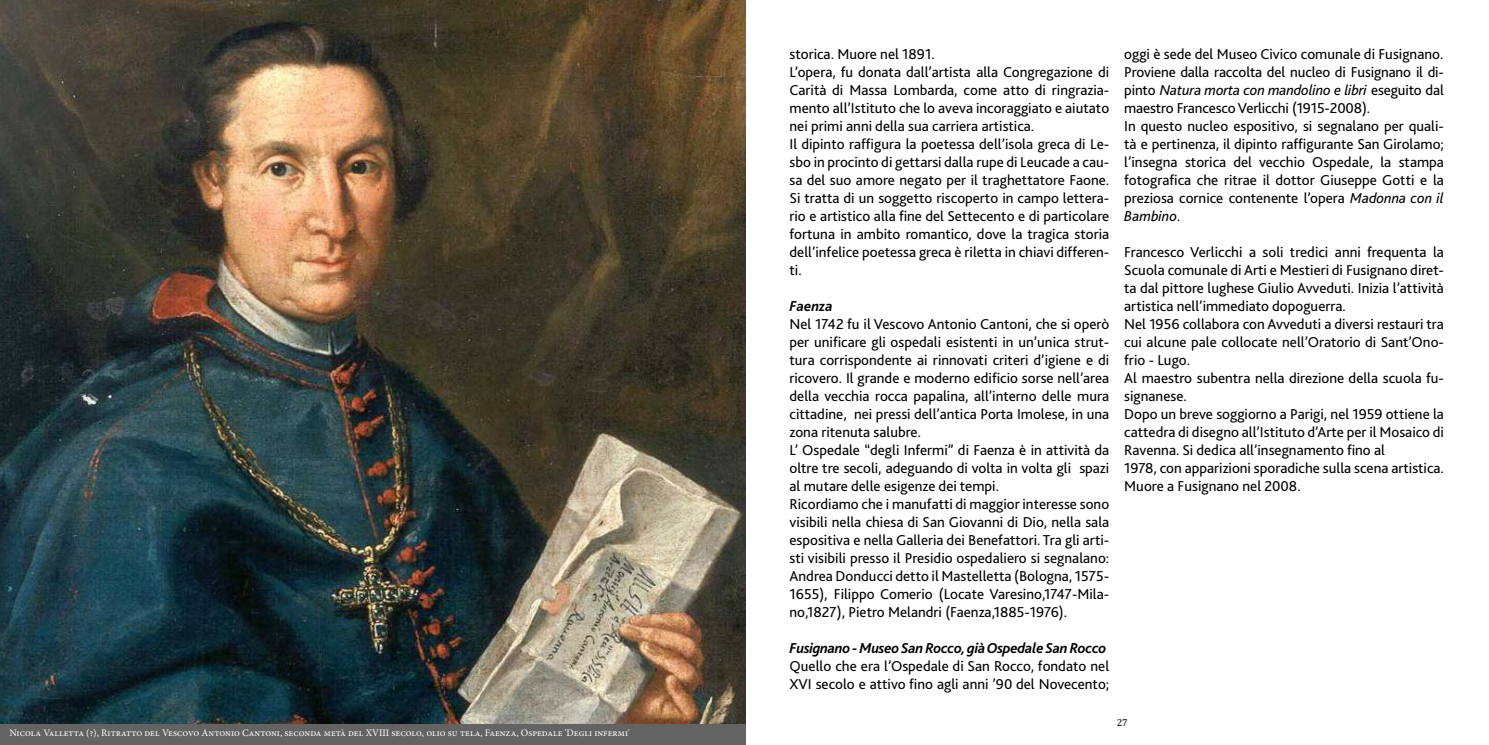
<style>
.page{position:relative;width:1489px;height:745px;background:#fff}
.page>*{position:absolute;margin:0;border:0;box-sizing:border-box;transform-origin:0 0}
.t1{font:15px/18px "Bliss 2";color:#000}
.t2{font:italic 700 15px "Bliss 2";letter-spacing:-.02em;color:#000}
.t3{font:10px "Minion Pro";color:#fff}
.t4{font:10px "Cambria";color:#000}
.s1{font-style:italic}
</style>
<div class="page">
<div style="left:0;top:723px;width:745px;height:21px;background:#646363"></div>
<img style="left:0;top:0;width:745px;height:723px">
<p class="t3" style="left:9px;top:725px;width:621px">Nicola Valletta (?), Ritratto del Vescovo Antonio Cantoni, seconda metà del XVIII secolo, olio su tela, Faenza, Ospedale 'Degli infermi'</p>
<p class="t1" style="left:789px;top:44px;width:321px">storica. Muore nel 1891.<br>L’opera, fu donata dall’artista alla Congregazione di Carità di Massa Lombarda, come atto di ringrazia&shy;mento all’Istituto che lo aveva incoraggiato e aiutato nei primi anni della sua carriera artistica.<br>Il dipinto raffigura la poetessa dell’isola greca di Le&shy;sbo in procinto di gettarsi dalla rupe di Leucade a cau&shy;sa del suo amore negato per il traghettatore Faone.<br>Si tratta di un soggetto riscoperto in campo lettera&shy;rio e artistico alla fine del Settecento e di particolare fortuna in ambito romantico, dove la tragica storia dell’infelice poetessa greca è riletta in chiavi differen&shy;ti.</p>
<p class="t2" style="left:789px;top:296px;width:45px">Faenza</p>
<p class="t1" style="left:789px;top:314px;width:321px">Nel 1742 fu il Vescovo Antonio Cantoni, che si operò per unificare gli ospedali esistenti in un’unica strut&shy;tura corrispondente ai rinnovati criteri d’igiene e di ricovero. Il grande e moderno edificio sorse nell’area della vecchia rocca papalina, all’interno delle mura cittadine, nei pressi dell’antica Porta Imolese, in una zona ritenuta salubre.<br>L’ Ospedale “degli Infermi” di Faenza è in attività da oltre tre secoli, adeguando di volta in volta gli spazi al mutare delle esigenze dei tempi.<br>Ricordiamo che i manufatti di maggior interesse sono visibili nella chiesa di San Giovanni di Dio, nella sala espositiva e nella Galleria dei Benefattori. Tra gli arti&shy;sti visibili presso il Presidio ospedaliero si segnalano:<br>Andrea Donducci detto il Mastelletta (Bologna, 1575- 1655), Filippo Comerio (Locate Varesino,1747-Mila&shy;no,1827), Pietro Melandri (Faenza,1885-1976).</p>
<p class="t2" style="left:789px;top:638px;width:318px">Fusignano - Museo San Rocco, già Ospedale San Rocco</p>
<p class="t1" style="left:789px;top:656px;width:321px">Quello che era l’Ospedale di San Rocco, fondato nel<br>XVI secolo e attivo fino agli anni ’90 del Novecento;</p>
<p class="t1" style="left:1124px;top:44px;width:321px">oggi è sede del Museo Civico comunale di Fusignano.<br>Proviene dalla raccolta del nucleo di Fusignano il di&shy;pinto <span class="s1">Natura morta con mandolino e libri</span> eseguito dal maestro Francesco Verlicchi (1915-2008).<br>In questo nucleo espositivo, si segnalano per quali&shy;tà e pertinenza, il dipinto raffigurante San Girolamo; l’insegna storica del vecchio Ospedale, la stampa fotografica che ritrae il dottor Giuseppe Gotti e la preziosa cornice contenente l’opera <span class="s1">Madonna con il Bambino</span>.</p>
<p class="t1" style="left:1124px;top:242px;width:321px">Francesco Verlicchi a soli tredici anni frequenta la Scuola comunale di Arti e Mestieri di Fusignano diret&shy;ta dal pittore lughese Giulio Avveduti. Inizia l’attività artistica nell’immediato dopoguerra.<br>Nel 1956 collabora con Avveduti a diversi restauri tra cui alcune pale collocate nell’Oratorio di Sant’Ono&shy;frio - Lugo.<br>Al maestro subentra nella direzione della scuola fu&shy;signanese.<br>Dopo un breve soggiorno a Parigi, nel 1959 ottiene la cattedra di disegno all’Istituto d’Arte per il Mosaico di Ravenna. Si dedica all’insegnamento fino al<br>1978, con apparizioni sporadiche sulla scena artistica.<br>Muore a Fusignano nel 2008.</p>
<p class="t4" style="left:1116px;top:716px;width:13px">27</p>
</div>
